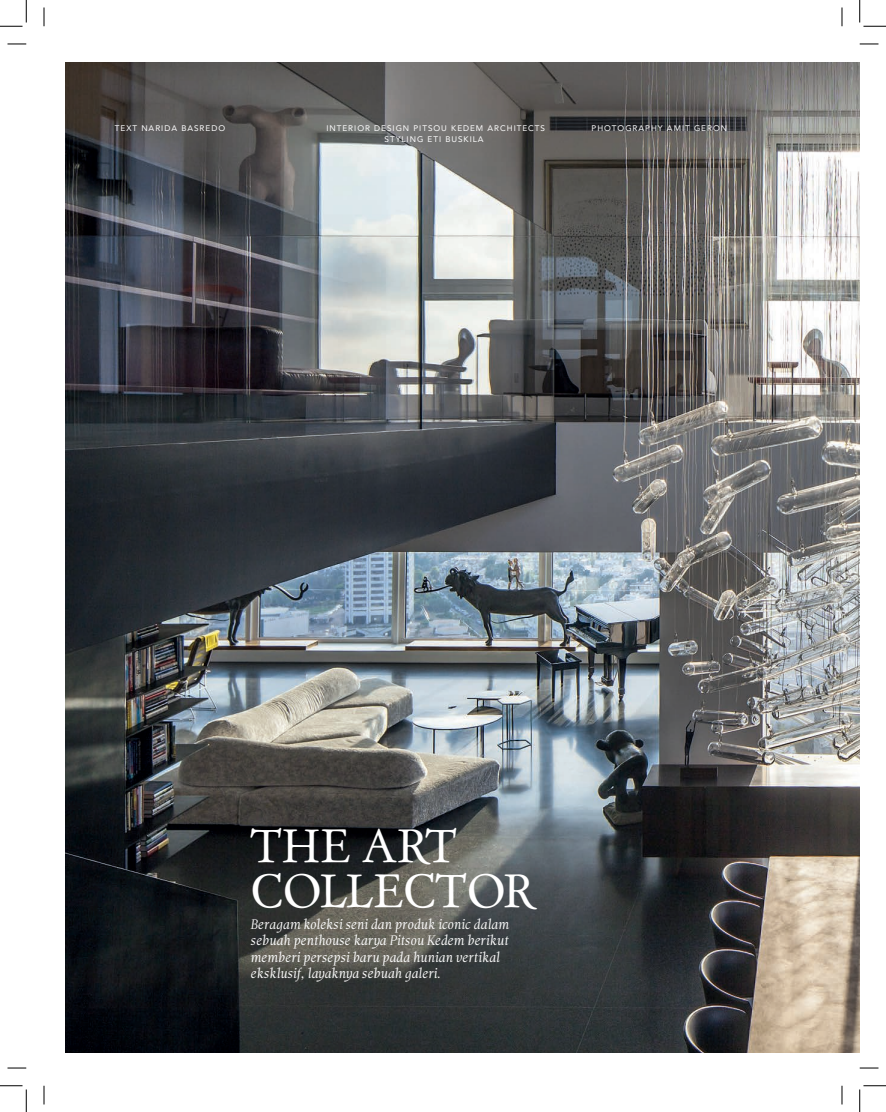
<style>
.page{position:relative;width:886px;height:1112px;background:#fff}
.page>*{position:absolute;margin:0;border:0;box-sizing:border-box;transform-origin:0 0}
.t1{font:45px/45px "Day Roman";letter-spacing:-.01em;color:#fff}
.t2{font:13.75px/16.5px "Leitura Italic 1";letter-spacing:-.02em;color:#fff}
.t3{font:8.12px "Avenir";letter-spacing:.12em;color:#fff}
</style>
<div class="page">
<img style="left:66px;top:63px;width:793px;height:990px">
<svg style="left:8px;top:43px;width:18px;height:2px"></svg>
<svg style="left:859px;top:43px;width:19px;height:2px"></svg>
<svg style="left:8px;top:1067px;width:18px;height:2px"></svg>
<svg style="left:859px;top:1067px;width:19px;height:2px"></svg>
<svg style="left:43px;top:8px;width:2px;height:18px"></svg>
<svg style="left:43px;top:1086px;width:2px;height:18px"></svg>
<svg style="left:841px;top:8px;width:1px;height:18px"></svg>
<svg style="left:841px;top:1086px;width:1px;height:18px"></svg>
<svg style="left:0;top:0;width:27px;height:27px"></svg>
<svg style="left:0;top:1085px;width:27px;height:27px"></svg>
<svg style="left:859px;top:0;width:26px;height:27px"></svg>
<svg style="left:859px;top:1085px;width:26px;height:27px"></svg>
<p class="t3" style="left:115px;top:122px;width:112px">TEXT NARIDA BASREDO</p>
<p class="t3" style="left:326px;top:122px;width:220px">INTERIOR DESIGN PITSOU KEDEM ARCHITECTS</p>
<p class="t3" style="left:591px;top:122px;width:137px">PHOTOGRAPHY AMIT GERON</p>
<p class="t3" style="left:384px;top:133px;width:100px">STYLING ETI BUSKILA</p>
<h1 class="t1" style="left:250px;top:823px;width:286px">THE ART<br>COLLECTOR</h1>
<p class="t2" style="left:250px;top:916px;width:260px">Beragam koleksi seni dan produk iconic dalam sebuah penthouse karya Pitsou Kedem berikut memberi persepsi baru pada hunian vertikal eksklusif, layaknya sebuah galeri.</p>
</div>
